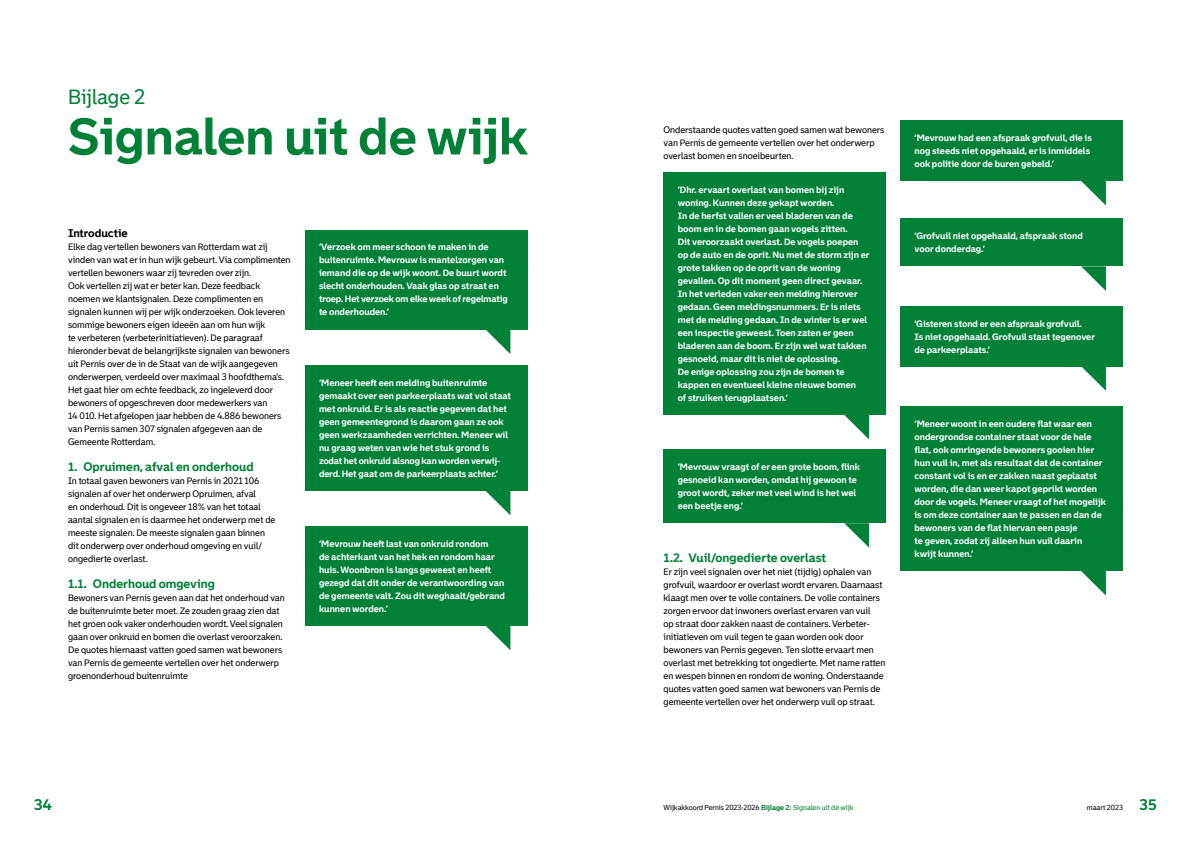
<style>
.page{position:relative;width:1191px;height:842px;background:#fff}
.page>*{position:absolute;margin:0;border:0;box-sizing:border-box;transform-origin:0 0}
.Rotterdam_Titel_bold{font:700 50px "Bolder";color:#008137}
.Hoofdstuk{font:20px "Bolder";color:#008137}
.t1{font:700 15px "Bolder";color:#008137}
.Deelhoofdstuk_tekst{font:700 12px "Bolder";color:#008137}
.Rotterdam_Subtitel_b{font:700 11px "Bolder";color:#000}
.t2{font:700 9px/13px "Bolder";color:#fff}
.Rotterdam_Platte_tek{font:9px/13px "Bolder";color:#000}
.t3{font:7px "Bolder";color:#000}
.s1{font-weight:700;color:#008137}
.s2{color:#008137}
.s3{font-weight:700;font-size:15px;color:#008137}
</style>
<div class="page">
<div style="left:305px;top:230px;width:222px;height:100px;background:#008137"></div>
<svg style="left:486px;top:330px;width:24px;height:24px"></svg>
<div style="left:305px;top:365px;width:222px;height:126px;background:#008137"></div>
<svg style="left:486px;top:491px;width:24px;height:24px"></svg>
<div style="left:305px;top:526px;width:222px;height:100px;background:#008137"></div>
<svg style="left:486px;top:626px;width:24px;height:24px"></svg>
<div style="left:663px;top:172px;width:223px;height:243px;background:#008137"></div>
<svg style="left:844px;top:415px;width:25px;height:24px"></svg>
<div style="left:663px;top:449px;width:223px;height:74px;background:#008137"></div>
<svg style="left:844px;top:523px;width:25px;height:25px"></svg>
<div style="left:900px;top:120px;width:223px;height:61px;background:#008137"></div>
<svg style="left:1081px;top:181px;width:25px;height:24px"></svg>
<div style="left:900px;top:218px;width:223px;height:48px;background:#008137"></div>
<div style="left:900px;top:306px;width:223px;height:61px;background:#008137"></div>
<div style="left:900px;top:406px;width:223px;height:165px;background:#008137"></div>
<svg style="left:1081px;top:266px;width:25px;height:25px"></svg>
<svg style="left:1082px;top:367px;width:24px;height:24px"></svg>
<svg style="left:1081px;top:571px;width:25px;height:24px"></svg>
<p class="Hoofdstuk" style="left:68px;top:85px;width:79px">Bijlage 2</p>
<p class="Rotterdam_Titel_bold" style="left:68px;top:105px;width:461px">Signalen uit de wijk</p>
<p class="Rotterdam_Subtitel_b" style="left:68px;top:226px;width:61px">Introductie</p>
<p class="Rotterdam_Platte_tek" style="left:68px;top:240px;width:224px">Elke dag vertellen bewoners van Rotterdam wat zij vinden van wat er in hun wijk gebeurt. Via complimenten vertellen bewoners waar zij tevreden over zijn.<br>Ook vertellen zij wat er beter kan. Deze feedback noemen we klantsignalen. Deze complimenten en signalen kunnen wij per wijk onderzoeken. Ook leveren sommige bewoners eigen ideeën aan om hun wijk<br>te verbeteren (verbeterinitiatieven). De paragraaf hieronder bevat de belangrijkste signalen van bewoners uit Pernis over de in de Staat van de wijk aangegeven onderwerpen, verdeeld over maximaal 3 hoofdthema’s.<br>Het gaat hier om echte feedback, zo ingeleverd door bewoners of opgeschreven door medewerkers van<br>14 010. Het afgelopen jaar hebben de 4.886 bewoners van Pernis samen 307 signalen afgegeven aan de Gemeente Rotterdam.</p>
<p class="Deelhoofdstuk_tekst" style="left:68px;top:459px;width:187px">1. Opruimen, afval en onderhoud</p>
<p class="Rotterdam_Platte_tek" style="left:68px;top:474px;width:209px">In totaal gaven bewoners van Pernis in 2021 106 signalen af over het onderwerp Opruimen, afval<br>en onderhoud. Dit is ongeveer 18% van het totaal aantal signalen en is daarmee het onderwerp met de meeste signalen. De meeste signalen gaan binnen dit onderwerp over onderhoud omgeving en vuil/ ongedierte overlast.</p>
<p class="Deelhoofdstuk_tekst" style="left:68px;top:576px;width:148px">1.1. Onderhoud omgeving</p>
<p class="Rotterdam_Platte_tek" style="left:68px;top:591px;width:218px">Bewoners van Pernis geven aan dat het onderhoud van de buitenruimte beter moet. Ze zouden graag zien dat het groen ook vaker onderhouden wordt. Veel signalen gaan over onkruid en bomen die overlast veroorzaken.<br>De quotes hiernaast vatten goed samen wat bewoners van Pernis de gemeente vertellen over het onderwerp groenonderhoud buitenruimte</p>
<p class="t2" style="left:319px;top:240px;width:190px">‘Verzoek om meer schoon te maken in de buitenruimte. Mevrouw is mantelzorgen van iemand die op de wijk woont. De buurt wordt slecht onderhouden. Vaak glas op straat en troep. Het verzoek om elke week of regelmatig te onderhouden.’</p>
<p class="t2" style="left:319px;top:376px;width:194px">’Meneer heeft een melding buitenruimte gemaakt over een parkeerplaats wat vol staat met onkruid. Er is als reactie gegeven dat het geen gemeentegrond is daarom gaan ze ook geen werkzaamheden verrichten. Meneer wil nu graag weten van wie het stuk grond is zodat het onkruid alsnog kan worden verwij&shy;derd. Het gaat om de parkeerplaats achter.’</p>
<p class="t2" style="left:319px;top:537px;width:187px">‘Mevrouw heeft last van onkruid rondom<br>de achterkant van het hek en rondom haar huis. Woonbron is langs geweest en heeft gezegd dat dit onder de verantwoording van de gemeente valt. Zou dit weghaalt/gebrand kunnen worden.’</p>
<p class="Rotterdam_Platte_tek" style="left:663px;top:123px;width:222px">Onderstaande quotes vatten goed samen wat bewoners van Pernis de gemeente vertellen over het onderwerp overlast bomen en snoeibeurten.</p>
<p class="t2" style="left:677px;top:183px;width:193px">‘Dhr. ervaart overlast van bomen bij zijn woning. Kunnen deze gekapt worden.<br>In de herfst vallen er veel bladeren van de boom en in de bomen gaan vogels zitten.<br>Dit veroorzaakt overlast. De vogels poepen op de auto en de oprit. Nu met de storm zijn er grote takken op de oprit van de woning gevallen. Op dit moment geen direct gevaar.<br>In het verleden vaker een melding hierover gedaan. Geen meldingsnummers. Er is niets met de melding gedaan. In de winter is er wel een inspectie geweest. Toen zaten er geen bladeren aan de boom. Er zijn wel wat takken gesnoeid, maar dit is niet de oplossing.<br>De enige oplossing zou zijn de bomen te kappen en eventueel kleine nieuwe bomen<br>of struiken terugplaatsen.’</p>
<p class="t2" style="left:677px;top:460px;width:184px">’Mevrouw vraagt of er een grote boom, flink gesnoeid kan worden, omdat hij gewoon te groot wordt, zeker met veel wind is het wel een beetje eng.’</p>
<p class="Deelhoofdstuk_tekst" style="left:663px;top:550px;width:164px">1.2. Vuil/ongedierte overlast</p>
<p class="Rotterdam_Platte_tek" style="left:663px;top:565px;width:223px">Er zijn veel signalen over het niet (tijdig) ophalen van grofvuil, waardoor er overlast wordt ervaren. Daarnaast klaagt men over te volle containers. De volle containers zorgen ervoor dat inwoners overlast ervaren van vuil<br>op straat door zakken naast de containers. Verbeter&shy;initiatieven om vuil tegen te gaan worden ook door bewoners van Pernis gegeven. Ten slotte ervaart men overlast met betrekking tot ongedierte. Met name ratten en wespen binnen en rondom de woning. Onderstaande quotes vatten goed samen wat bewoners van Pernis de gemeente vertellen over het onderwerp vuil op straat.</p>
<p class="t2" style="left:914px;top:131px;width:179px">‘Mevrouw had een afspraak grofvuil, die is nog steeds niet opgehaald, er is inmiddels ook politie door de buren gebeld.’</p>
<p class="t2" style="left:914px;top:229px;width:170px">’Grofvuil niet opgehaald, afspraak stond voor donderdag.’</p>
<p class="t2" style="left:914px;top:317px;width:182px">‘Gisteren stond er een afspraak grofvuil.<br>Is niet opgehaald. Grofvuil staat tegenover de parkeerplaats.’</p>
<p class="t2" style="left:914px;top:417px;width:193px">‘Meneer woont in een oudere flat waar een ondergrondse container staat voor de hele flat, ook omringende bewoners gooien hier hun vuil in, met als resultaat dat de container constant vol is en er zakken naast geplaatst worden, die dan weer kapot geprikt worden door de vogels. Meneer vraagt of het mogelijk is om deze container aan te passen en dan de bewoners van de flat hiervan een pasje<br>te geven, zodat zij alleen hun vuil daarin kwijt kunnen.’</p>
<h3 class="t1" style="left:34px;top:796px;width:20px">34</h3>
<p class="t3" style="left:663px;top:804px;width:191px">Wijkakkoord Pernis 2023-2026 <span class="s1">Bijlage 2:</span> <span class="s2">Signalen uit de wijk</span></p>
<p class="t3" style="left:1087px;top:804px;width:72px">maart 2023 <span class="s3">35</span></p>
</div>
